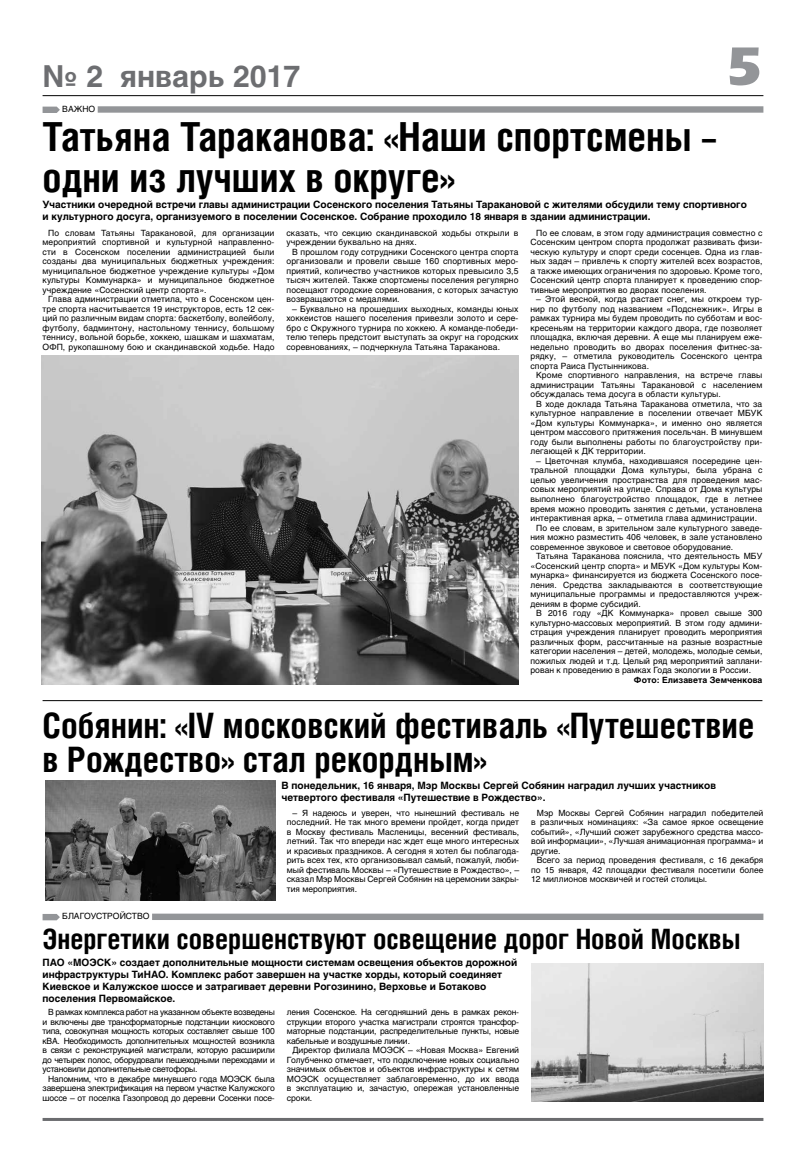
<style>
.page{position:relative;width:806px;height:1163px;background:#fff}
.page>*{position:absolute;margin:0;border:0;box-sizing:border-box;transform-origin:0 0}
.t1{font:53.2px "Eras Bold C";color:#939598}
.t2{font:700 40px/40px "Helios Cond C";color:#000}
.t3{font:700 35px/34px "Helios Cond C";color:#000}
.t4{font:700 30px "Helios C";color:#6d6e71}
.t5{font:700 28px "Helios Cond C";color:#000}
.t6{font:700 10px/12px "Helios C";color:#000}
.t7{font:8.5px/9.5px "Helios C";letter-spacing:.01em;color:#000;text-align:justify}
.t8{font:700 8.5px "Helios C";letter-spacing:.01em;color:#000}
</style>
<div class="page">
<hr style="left:43px;top:95px;width:720px;height:1px;background:#000">
<hr style="left:43px;top:1117px;width:720px;height:3px;background:#6b6c6f">
<div style="left:98px;top:106px;width:665px;height:7px;background:#939598"></div>
<svg style="left:43px;top:107px;width:17px;height:6px"></svg>
<div style="left:152px;top:913px;width:611px;height:6px;background:#939598"></div>
<svg style="left:43px;top:914px;width:17px;height:6px"></svg>
<img style="left:42px;top:355px;width:476px;height:329px">
<img style="left:531px;top:963px;width:232px;height:138px">
<img style="left:45px;top:780px;width:231px;height:120px">
<hr style="left:43px;top:700px;width:719px;height:1px;background:#000">
<h3 class="t4" style="left:43px;top:59px;width:259px">№ 2 январь 2017</h3>
<p class="t7" style="left:62px;top:104px;width:34px">ВАЖНО</p>
<h1 class="t1" style="left:725px;top:34px;width:38px">5</h1>
<h2 class="t2" style="left:43px;top:116px;width:675px">Татьяна Тараканова: «Наши спортсмены – одни из лучших в округе»</h2>
<p class="t6" style="left:43px;top:199px;width:705px">Участники очередной встречи главы администрации Сосенского поселения Татьяны Таракановой с жителями обсудили тему спортивного и культурного досуга, организуемого в поселении Сосенское. Собрание проходило 18 января в здании администрации.</p>
<p class="t7" style="left:43px;top:228px;width:233px;text-indent:6px">По словам Татьяны Таракановой, для организации мероприятий спортивной и культурной направленно&shy;сти в Сосенском поселении администрацией были созданы два муниципальных бюджетных учреждения: муниципальное бюджетное учреждение культуры «Дом культуры Коммунарка» и муниципальное бюджетное учреждение «Сосенский центр спорта».</p>
<p class="t7" style="left:43px;top:294px;width:233px;text-indent:6px">Глава администрации отметила, что в Сосенском цен&shy;тре спорта насчитывается 19 инструкторов, есть 12 сек&shy;ций по различным видам спорта: баскетболу, волейболу, футболу, бадминтону, настольному теннису, большому теннису, вольной борьбе, хоккею, шашкам и шахматам, ОФП, рукопашному бою и скандинавской ходьбе. Надо</p>
<p class="t7" style="left:286px;top:228px;width:233px">сказать, что секцию скандинавской ходьбы открыли в учреждении буквально на днях.</p>
<p class="t7" style="left:286px;top:247px;width:233px;text-indent:6px">В прошлом году сотрудники Сосенского центра спорта организовали и провели свыше 160 спортивных меро&shy;приятий, количество участников которых превысило 3,5 тысяч жителей. Также спортсмены поселения регулярно посещают городские соревнования, с которых зачастую возвращаются с медалями.</p>
<p class="t7" style="left:286px;top:304px;width:233px;text-indent:6px">– Буквально на прошедших выходных, команды юных хоккеистов нашего поселения привезли золото и сере&shy;бро с Окружного турнира по хоккею. А команде-победи&shy;телю теперь предстоит выступать за округ на городских соревнованиях, – подчеркнула Татьяна Тараканова.</p>
<p class="t7" style="left:530px;top:228px;width:233px;text-indent:6px">По ее словам, в этом году администрация совместно с Сосенским центром спорта продолжат развивать физи&shy;ческую культуру и спорт среди сосенцев. Одна из глав&shy;ных задач – привлечь к спорту жителей всех возрастов, а также имеющих ограничения по здоровью. Кроме того, Сосенский центр спорта планирует к проведению спор&shy;тивные мероприятия во дворах поселения.</p>
<p class="t7" style="left:530px;top:294px;width:233px;text-indent:6px">– Этой весной, когда растает снег, мы откроем тур&shy;нир по футболу под названием «Подснежник». Игры в рамках турнира мы будем проводить по субботам и вос&shy;кресеньям на территории каждого двора, где позволяет площадка, включая деревни. А еще мы планируем еже&shy;недельно проводить во дворах поселения фитнес-за&shy;рядку, – отметила руководитель Сосенского центра спорта Раиса Пустынникова.</p>
<p class="t7" style="left:530px;top:370px;width:233px;text-indent:6px">Кроме спортивного направления, на встрече главы администрации Татьяны Таракановой с населением обсуждалась тема досуга в области культуры.</p>
<p class="t7" style="left:530px;top:399px;width:233px;text-indent:6px">В ходе доклада Татьяна Тараканова отметила, что за культурное направление в поселении отвечает МБУК «Дом культуры Коммунарка», и именно оно является центром массового притяжения посельчан. В минувшем году были выполнены работы по благоустройству при&shy;легающей к ДК территории.</p>
<p class="t7" style="left:536px;top:456px;width:228px">– Цветочная клумба, находившаяся посередине цен-</p>
<p class="t7" style="left:530px;top:465px;width:233px">тральной площадки Дома культуры, была убрана с</p>
<p class="t7" style="left:530px;top:475px;width:233px">целью увеличения пространства для проведения мас-</p>
<p class="t7" style="left:530px;top:484px;width:233px">совых мероприятий на улице. Справа от Дома культуры</p>
<p class="t7" style="left:530px;top:494px;width:233px">выполнено благоустройство площадок, где в летнее</p>
<p class="t7" style="left:530px;top:503px;width:233px">время можно проводить занятия с детьми, установлена</p>
<p class="t7" style="left:530px;top:513px;width:228px">интерактивная арка, – отметила глава администрации.</p>
<p class="t7" style="left:536px;top:522px;width:228px">По ее словам, в зрительном зале культурного заведе-</p>
<p class="t7" style="left:530px;top:532px;width:233px">ния можно разместить 406 человек, в зале установлено</p>
<p class="t7" style="left:530px;top:541px;width:204px">современное звуковое и световое оборудование.</p>
<p class="t7" style="left:536px;top:551px;width:228px">Татьяна Тараканова пояснила, что деятельность МБУ</p>
<p class="t7" style="left:530px;top:560px;width:233px">«Сосенский центр спорта» и МБУК «Дом культуры Ком-</p>
<p class="t7" style="left:530px;top:570px;width:233px">мунарка» финансируется из бюджета Сосенского посе-</p>
<p class="t7" style="left:530px;top:579px;width:233px">ления. Средства закладываются в соответствующие</p>
<p class="t7" style="left:530px;top:589px;width:233px">муниципальные программы и предоставляются учреж-</p>
<p class="t7" style="left:530px;top:598px;width:112px">дениям в форме субсидий.</p>
<p class="t7" style="left:536px;top:608px;width:228px">В 2016 году «ДК Коммунарка» провел свыше 300</p>
<p class="t7" style="left:530px;top:617px;width:233px">культурно-массовых мероприятий. В этом году админи-</p>
<p class="t7" style="left:530px;top:627px;width:233px">страция учреждения планирует проводить мероприятия</p>
<p class="t7" style="left:530px;top:636px;width:233px">различных форм, рассчитанные на разные возрастные</p>
<p class="t7" style="left:530px;top:646px;width:233px">категории населения – детей, молодежь, молодые семьи,</p>
<p class="t7" style="left:530px;top:655px;width:233px">пожилых людей и т.д. Целый ряд мероприятий заплани-</p>
<p class="t7" style="left:530px;top:665px;width:222px">рован к проведению в рамках Года экологии в России.</p>
<p class="t8" style="left:633px;top:674px;width:130px">Фото: Елизавета Земченкова</p>
<h3 class="t3" style="left:43px;top:707px;width:713px">Собянин: «IV московский фестиваль «Путешествие в Рождество» стал рекордным»</h3>
<p class="t6" style="left:281px;top:779px;width:435px">В понедельник, 16 января, Мэр Москвы Сергей Собянин наградил лучших участников четвертого фестиваля «Путешествие в Рождество».</p>
<p class="t7" style="left:287px;top:807px;width:234px;text-indent:6px">– Я надеюсь и уверен, что нынешний фестиваль не последний. Не так много времени пройдет, когда придет в Москву фестиваль Масленицы, весенний фестиваль, летний. Так что впереди нас ждет еще много интересных и красивых праздников. А сегодня я хотел бы поблагода&shy;рить всех тех, кто организовывал самый, пожалуй, люби&shy;мый фестиваль Москвы – «Путешествие в Рождество», – сказал Мэр Москвы Сергей Собянин на церемонии закры&shy;тия мероприятия.</p>
<p class="t7" style="left:531px;top:807px;width:234px;text-indent:6px">Мэр Москвы Сергей Собянин наградил победителей в различных номинациях: «За самое яркое освещение событий», «Лучший сюжет зарубежного средства массо&shy;вой информации», «Лучшая анимационная программа» и другие.</p>
<p class="t7" style="left:531px;top:855px;width:234px;text-indent:6px">Всего за период проведения фестиваля, с 16 декабря по 15 января, 42 площадки фестиваля посетили более 12 миллионов москвичей и гостей столицы.</p>
<p class="t7" style="left:62px;top:911px;width:89px">БЛАГОУСТРОЙСТВО</p>
<h3 class="t5" style="left:43px;top:922px;width:699px">Энергетики совершенствуют освещение дорог Новой Москвы</h3>
<p class="t6" style="left:43px;top:956px;width:476px">ПАО «МОЭСК» создает дополнительные мощности системам освещения объектов дорожной инфраструктуры ТиНАО. Комплекс работ завершен на участке хорды, который соединяет Киевское и Калужское шоссе и затрагивает деревни Рогозинино, Верховье и Ботаково поселения Первомайское.</p>
<p class="t7" style="left:43px;top:1007px;width:234px;text-indent:6px">В рамках комплекса работ на указанном объекте возведены и включены две трансформаторные подстанции киоскового типа, совокупная мощность которых составляет свыше 100 кВА. Необходимость дополнительных мощностей возникла в связи с реконструкцией магистрали, которую расширили до четырех полос, оборудовали пешеходными переходами и установили дополнительные светофоры.</p>
<p class="t7" style="left:43px;top:1073px;width:234px;text-indent:6px">Напомним, что в декабре минувшего года МОЭСК была завершена электрификация на первом участке Калужского шоссе – от поселка Газопровод до деревни Сосенки посе-</p>
<p class="t7" style="left:287px;top:1007px;width:234px">ления Сосенское. На сегодняшний день в рамках рекон&shy;струкции второго участка магистрали строятся трансфор&shy;маторные подстанции, распределительные пункты, новые кабельные и воздушные линии.</p>
<p class="t7" style="left:287px;top:1045px;width:234px;text-indent:6px">Директор филиала МОЭСК – «Новая Москва» Евгений Голубченко отмечает, что подключение новых социально значимых объектов и объектов инфраструктуры к сетям МОЭСК осуществляет заблаговременно, до их ввода в эксплуатацию и, зачастую, опережая установленные сроки.</p>
</div>
